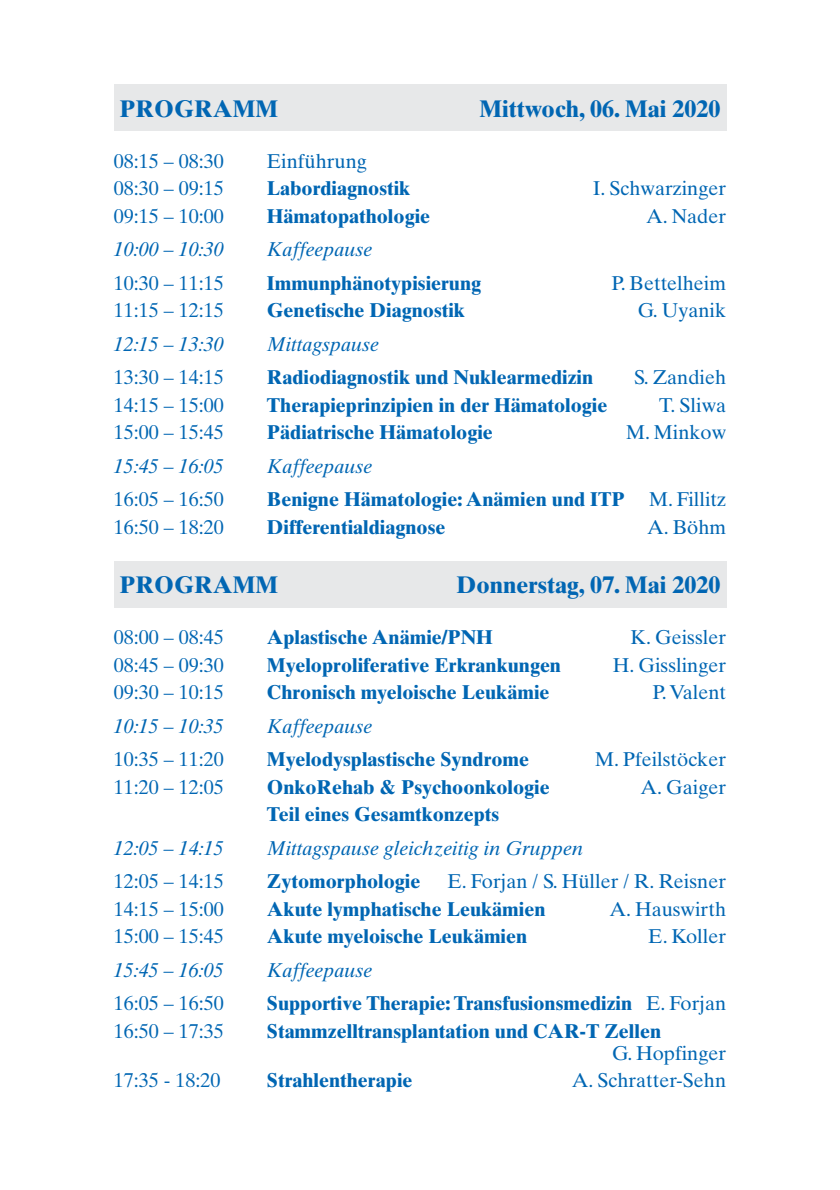
<style>
.page{position:relative;width:840px;height:1190px;background:#fff}
.page>*{position:absolute;margin:0;border:0;box-sizing:border-box;transform-origin:0 0}
.t1{font:700 24px "Times Ten";color:#0166b3}
.t2{font:700 20px "Times Ten";color:#0166b3}
.t3{font:20px "Times Ten";color:#0166b3}
.t4{font:italic 20px "Times Ten";color:#0166b3}
.s1{font-weight:400}
</style>
<div class="page">
<div style="left:114px;top:85px;width:612px;height:46px;background:#e7e8e9"></div>
<div style="left:114px;top:561px;width:612px;height:47px;background:#e7e8e9"></div>
<p class="t1" style="left:120px;top:100px;width:160px">PROGRAMM</p>
<p class="t1" style="left:479px;top:100px;width:243px">Mittwoch, 06. Mai 2020</p>
<p class="t3" style="left:114px;top:153px;width:111px">08:15 – 08:30</p>
<p class="t3" style="left:267px;top:153px;width:101px">Einführung</p>
<p class="t3" style="left:114px;top:181px;width:111px">08:30 – 09:15</p>
<p class="t2" style="left:267px;top:181px;width:145px">Labordiagnostik</p>
<p class="t3" style="left:593px;top:181px;width:135px">I. Schwarzinger</p>
<p class="t3" style="left:114px;top:209px;width:111px">09:15 – 10:00</p>
<p class="t2" style="left:267px;top:209px;width:165px">Hämatopathologie</p>
<p class="t3" style="left:646px;top:209px;width:82px">A. Nader</p>
<p class="t4" style="left:114px;top:242px;width:111px">10:00 – 10:30</p>
<p class="t4" style="left:267px;top:242px;width:107px">Kaffeepause</p>
<p class="t3" style="left:114px;top:275px;width:111px">10:30 – 11:15</p>
<p class="t2" style="left:267px;top:275px;width:216px">Immunphänotypisierung</p>
<p class="t3" style="left:611px;top:275px;width:116px">P. Bettelheim</p>
<p class="t3" style="left:114px;top:303px;width:111px">11:15 – 12:15</p>
<p class="t2" style="left:267px;top:303px;width:200px">Genetische Diagnostik</p>
<p class="t3" style="left:638px;top:303px;width:90px">G. Uyanik</p>
<p class="t4" style="left:114px;top:336px;width:111px">12:15 – 13:30</p>
<p class="t4" style="left:267px;top:336px;width:114px">Mittagspause</p>
<p class="t3" style="left:114px;top:370px;width:111px">13:30 – 14:15</p>
<p class="t2" style="left:267px;top:370px;width:328px">Radiodiagnostik und Nuklearmedizin</p>
<p class="t3" style="left:634px;top:370px;width:94px">S. Zandieh</p>
<p class="t3" style="left:114px;top:397px;width:111px">14:15 – 15:00</p>
<p class="t2" style="left:267px;top:397px;width:342px">Therapieprinzipien in der Hämatologie</p>
<p class="t3" style="left:659px;top:397px;width:69px">T. Sliwa</p>
<p class="t3" style="left:114px;top:425px;width:111px">15:00 – 15:45</p>
<p class="t2" style="left:267px;top:425px;width:228px">Pädiatrische Hämatologie</p>
<p class="t3" style="left:626px;top:425px;width:101px">M. Minkow</p>
<p class="t4" style="left:114px;top:458px;width:111px">15:45 – 16:05</p>
<p class="t4" style="left:267px;top:458px;width:107px">Kaffeepause</p>
<p class="t3" style="left:114px;top:492px;width:111px">16:05 – 16:50</p>
<p class="t2" style="left:267px;top:492px;width:461px">Benigne Hämatologie: Anämien und ITP <span class="s1">M. Fillitz</span></p>
<p class="t3" style="left:114px;top:519px;width:111px">16:50 – 18:20</p>
<p class="t2" style="left:267px;top:519px;width:180px">Differentialdiagnose</p>
<p class="t3" style="left:647px;top:519px;width:80px">A. Böhm</p>
<p class="t1" style="left:120px;top:576px;width:160px">PROGRAMM</p>
<p class="t1" style="left:456px;top:576px;width:266px">Donnerstag, 07. Mai 2020</p>
<p class="t3" style="left:114px;top:630px;width:111px">08:00 – 08:45</p>
<p class="t2" style="left:267px;top:630px;width:228px">Aplastische Anämie/PNH</p>
<p class="t3" style="left:631px;top:630px;width:97px">K. Geissler</p>
<p class="t3" style="left:114px;top:657px;width:111px">08:45 – 09:30</p>
<p class="t2" style="left:267px;top:657px;width:296px">Myeloproliferative Erkrankungen</p>
<p class="t3" style="left:613px;top:657px;width:115px">H. Gisslinger</p>
<p class="t3" style="left:114px;top:685px;width:111px">09:30 – 10:15</p>
<p class="t2" style="left:267px;top:685px;width:284px">Chronisch myeloische Leukämie</p>
<p class="t3" style="left:653px;top:685px;width:75px">P. Valent</p>
<p class="t4" style="left:114px;top:718px;width:111px">10:15 – 10:35</p>
<p class="t4" style="left:267px;top:718px;width:107px">Kaffeepause</p>
<p class="t3" style="left:114px;top:752px;width:111px">10:35 – 11:20</p>
<p class="t2" style="left:267px;top:752px;width:264px">Myelodysplastische Syndrome</p>
<p class="t3" style="left:595px;top:752px;width:133px">M. Pfeilstöcker</p>
<p class="t3" style="left:114px;top:779px;width:111px">11:20 – 12:05</p>
<p class="t2" style="left:267px;top:779px;width:284px">OnkoRehab &amp; Psychoonkologie</p>
<p class="t3" style="left:641px;top:779px;width:87px">A. Gaiger</p>
<p class="t2" style="left:267px;top:807px;width:234px">Teil eines Gesamtkonzepts</p>
<p class="t4" style="left:114px;top:840px;width:111px">12:05 – 14:15</p>
<p class="t4" style="left:267px;top:840px;width:318px">Mittagspause gleichzeitig in Gruppen</p>
<p class="t3" style="left:114px;top:874px;width:112px">12:05 – 14:15</p>
<p class="t2" style="left:267px;top:874px;width:155px">Zytomorphologie</p>
<p class="t3" style="left:448px;top:874px;width:280px">E. Forjan / S. Hüller / R. Reisner</p>
<p class="t3" style="left:114px;top:901px;width:111px">14:15 – 15:00</p>
<p class="t2" style="left:267px;top:901px;width:280px">Akute lymphatische Leukämien</p>
<p class="t3" style="left:609px;top:901px;width:118px">A. Hauswirth</p>
<p class="t3" style="left:114px;top:929px;width:111px">15:00 – 15:45</p>
<p class="t2" style="left:267px;top:929px;width:262px">Akute myeloische Leukämien</p>
<p class="t3" style="left:648px;top:929px;width:79px">E. Koller</p>
<p class="t4" style="left:114px;top:962px;width:111px">15:45 – 16:05</p>
<p class="t4" style="left:267px;top:962px;width:107px">Kaffeepause</p>
<p class="t3" style="left:114px;top:996px;width:112px">16:05 – 16:50</p>
<p class="t2" style="left:267px;top:996px;width:461px">Supportive Therapie: Transfusionsmedizin <span class="s1">E. Forjan</span></p>
<p class="t3" style="left:114px;top:1023px;width:112px">16:50 – 17:35</p>
<p class="t2" style="left:267px;top:1023px;width:396px">Stammzelltransplantation und CAR-T Zellen</p>
<p class="t3" style="left:612px;top:1045px;width:115px">G. Hopfinger</p>
<p class="t3" style="left:114px;top:1073px;width:108px">17:35 - 18:20</p>
<p class="t2" style="left:267px;top:1073px;width:147px">Strahlentherapie</p>
<p class="t3" style="left:572px;top:1073px;width:156px">A. Schratter-Sehn</p>
</div>
